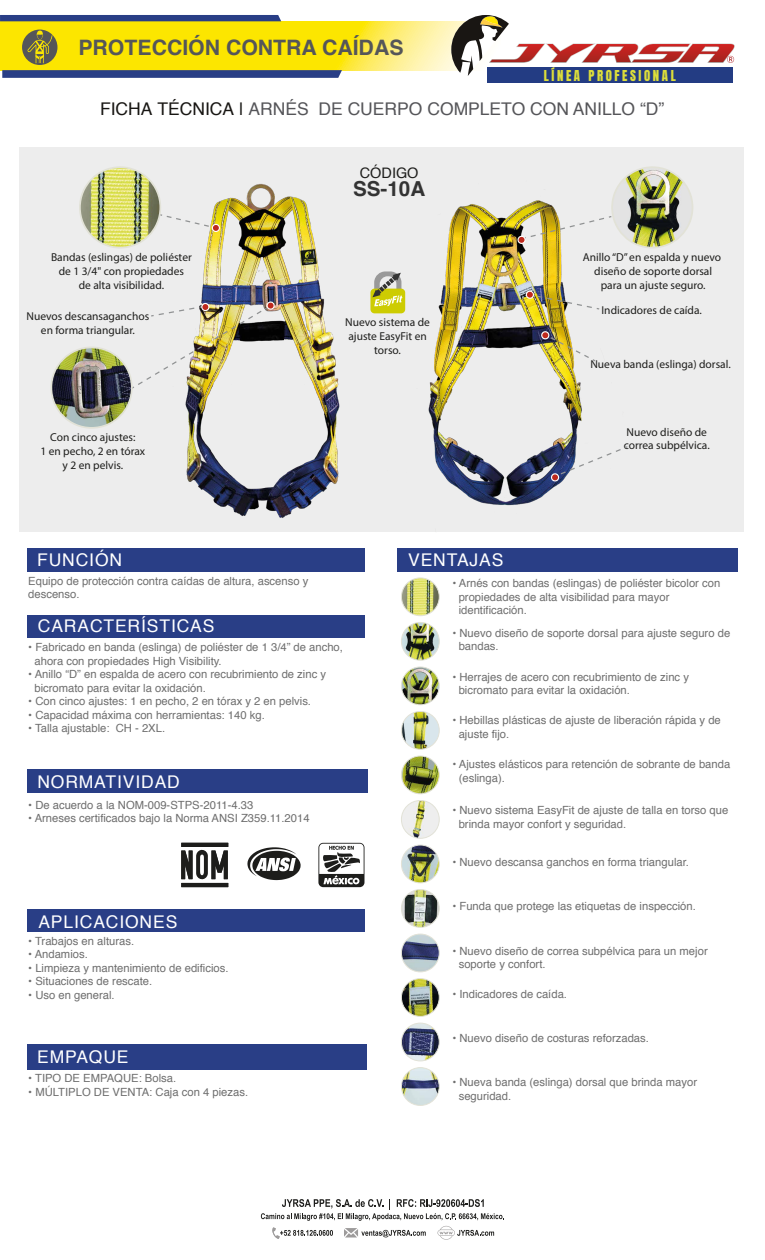
<style>
.page{position:relative;width:765px;height:1260px;background:#fff}
.page>*{position:absolute;margin:0;border:0;box-sizing:border-box;transform-origin:0 0}
.t1{font:700 21.25px "Helvetica";color:#555659}
.t2{font:700 20.62px "Helvetica";color:#333}
.t3{font:17.5px "Helvetica";letter-spacing:.05em;color:#fff}
.t4{font:17.5px "Helvetica";color:#555559}
.t5{font:14.5px "Helvetica";color:#1e1e1c}
.t6{font:12.75px "Anton";letter-spacing:.205em;color:#ddde3a}
.t7{font:11.5px/13.8px "Myriad Pro";color:#1d1d1b;text-align:center}
.t8{font:11.25px/13.5px "Helvetica";color:#6e6e6e}
.s1{color:#181613}
</style>
<div class="page">
<div style="left:19px;top:148px;width:725px;height:384px;background:#ededed"></div>
<img style="left:387px;top:178px;width:237px;height:328px">
<img style="left:143px;top:174px;width:237px;height:344px">
<div style="left:27px;top:549px;width:338px;height:23px;background:#293e86"></div>
<div style="left:398px;top:549px;width:340px;height:23px;background:#293e86"></div>
<div style="left:27px;top:615px;width:338px;height:22px;background:#293e86"></div>
<div style="left:27px;top:910px;width:338px;height:22px;background:#293e86"></div>
<div style="left:27px;top:1044px;width:340px;height:25px;background:#293e86"></div>
<svg style="left:0;top:21px;width:451px;height:49px;background:#fae94b"></svg>
<div style="left:0;top:15px;width:281px;height:6px;background:#293e86"></div>
<svg style="left:2px;top:30px;width:340px;height:48px;background:#d2c41a"></svg>
<svg style="left:451px;top:15px;width:284px;height:61px"></svg>
<div style="left:27px;top:769px;width:340px;height:24px;background:#293e86"></div>
<svg style="left:318px;top:843px;width:46px;height:44px"></svg>
<svg style="left:247px;top:847px;width:54px;height:33px"></svg>
<img style="left:51px;top:347px;width:81px;height:81px;border-radius:40px">
<div style="left:50px;top:347px;width:83px;height:82px;border:2px solid #e2e2d7;border-radius:50%"></div>
<img style="left:401px;top:578px;width:38px;height:38px;border-radius:18px">
<div style="left:401px;top:578px;width:39px;height:38px;border:1px solid #e2e2d7;border-radius:50%"></div>
<img style="left:401px;top:667px;width:38px;height:38px;border-radius:19px">
<div style="left:401px;top:667px;width:39px;height:38px;border:1px solid #e2e2d7;border-radius:50%"></div>
<img style="left:402px;top:711px;width:36px;height:37px">
<div style="left:401px;top:711px;width:39px;height:39px;border:1px solid #e2e2d7;border-radius:50%"></div>
<img style="left:401px;top:756px;width:38px;height:38px;border-radius:19px">
<div style="left:401px;top:756px;width:39px;height:38px;border:1px solid #e2e2d7;border-radius:50%"></div>
<img style="left:401px;top:801px;width:38px;height:37px;border-radius:19px">
<div style="left:401px;top:800px;width:39px;height:39px;border:1px solid #e2e2d7;border-radius:50%"></div>
<img style="left:401px;top:890px;width:38px;height:37px;border-radius:19px">
<div style="left:401px;top:889px;width:39px;height:39px;border:1px solid #e2e2d7;border-radius:50%"></div>
<img style="left:401px;top:845px;width:38px;height:38px;border-radius:19px">
<div style="left:401px;top:845px;width:39px;height:38px;border:1px solid #e2e2d7;border-radius:50%"></div>
<img style="left:401px;top:934px;width:38px;height:38px;border-radius:19px">
<div style="left:401px;top:934px;width:39px;height:38px;border:1px solid #e2e2d7;border-radius:50%"></div>
<img style="left:401px;top:979px;width:38px;height:37px;border-radius:19px">
<div style="left:401px;top:978px;width:39px;height:39px;border:1px solid #e2e2d7;border-radius:50%"></div>
<img style="left:401px;top:622px;width:38px;height:38px;border-radius:19px">
<div style="left:401px;top:622px;width:39px;height:39px;border:1px solid #e2e2d7;border-radius:50%"></div>
<img style="left:401px;top:1023px;width:38px;height:38px;border-radius:19px">
<div style="left:401px;top:1023px;width:39px;height:38px;border:1px solid #e2e2d7;border-radius:50%"></div>
<img style="left:401px;top:1068px;width:38px;height:37px;border-radius:19px">
<div style="left:401px;top:1067px;width:39px;height:39px;border:1px solid #e2e2d7;border-radius:50%"></div>
<svg style="left:516px;top:215px;width:97px;height:30px"></svg>
<svg style="left:158px;top:213px;width:59px;height:16px"></svg>
<div style="left:212px;top:224px;width:8px;height:8px;background:#be291d;border:1px solid #fff;border-radius:50%"></div>
<img style="left:612px;top:167px;width:81px;height:81px;border-radius:40px">
<div style="left:611px;top:166px;width:82px;height:82px;border:2px solid #e2e2d7;border-radius:50%"></div>
<img style="left:80px;top:167px;width:80px;height:81px;border-radius:40px">
<div style="left:79px;top:166px;width:82px;height:82px;border:2px solid #e2e2d7;border-radius:50%"></div>
<svg style="left:261px;top:1199px;width:243px;height:41px"></svg>
<img style="left:130px;top:300px;width:145px;height:90px">
<div style="left:201px;top:303px;width:9px;height:8px;background:#be291d;border:1px solid #fff;border-radius:50%"></div>
<div style="left:370px;top:289px;width:35px;height:24px;background:#cdcc01;border-radius:4px"></div>
<svg style="left:372px;top:271px;width:30px;height:35px"></svg>
<svg style="left:549px;top:445px;width:79px;height:38px"></svg>
<svg style="left:524px;top:289px;width:77px;height:21px"></svg>
<img style="left:540px;top:330px;width:57px;height:33px">
<svg style="left:181px;top:843px;width:47px;height:44px"></svg>
<div style="left:487px;top:67px;width:246px;height:16px;background:#233c83"></div>
<h1 class="t1" style="left:78px;top:30px;width:327px">PROTECCIÓN CONTRA CAÍDAS</h1>
<p class="t6" style="left:544px;top:69px;width:133px">LÍNEA PROFESIONAL</p>
<h3 class="t4" style="left:100px;top:96px;width:566px"><span class="s1">FICHA TÉCNICA |</span> ARNÉS DE CUERPO COMPLETO CON ANILLO “D”</h3>
<p class="t5" style="left:360px;top:162px;width:60px">CÓDIGO</p>
<h2 class="t2" style="left:353px;top:172px;width:74px">SS-10A</h2>
<p class="t7" style="left:51px;top:250px;width:142px">Bandas (eslingas) de poliéster de 1 3/4" con propiedades<br>de alta visibilidad.</p>
<p class="t7" style="left:583px;top:250px;width:140px">Anillo “D” en espalda y nuevo diseño de soporte dorsal para un ajuste seguro.</p>
<p class="t7" style="left:27px;top:309px;width:124px">Nuevos descansaganchos en forma triangular.</p>
<p class="t7" style="left:345px;top:315px;width:86px">Nuevo sistema de ajuste EasyFit en torso.</p>
<p class="t7" style="left:601px;top:303px;width:102px">Indicadores de caída.</p>
<p class="t7" style="left:40px;top:431px;width:106px">Con cinco ajustes:<br>1 en pecho, 2 en tórax y 2 en pelvis.</p>
<h3 class="t3" style="left:37px;top:547px;width:86px">FUNCIÓN</h3>
<h3 class="t3" style="left:408px;top:547px;width:97px">VENTAJAS</h3>
<p class="t7" style="left:590px;top:357px;width:142px">Nueva banda (eslinga) dorsal.</p>
<p class="t7" style="left:624px;top:425px;width:88px;text-align:left">Nuevo diseño de correa subpélvica.</p>
<p class="t8" style="left:28px;top:574px;width:282px">Equipo de protección contra caídas de altura, ascenso y descenso.</p>
<h3 class="t3" style="left:38px;top:613px;width:178px">CARACTERÍSTICAS</h3>
<p class="t8" style="left:35px;top:641px;width:310px;text-indent:-6px">• Fabricado en banda (eslinga) de poliéster de 1 3/4” de ancho, ahora con propiedades High Visibility.</p>
<p class="t8" style="left:35px;top:668px;width:293px;text-indent:-6px">• Anillo “D” en espalda de acero con recubrimiento de zinc y bicromato para evitar la oxidación.</p>
<p class="t8" style="left:28px;top:695px;width:284px">• Con cinco ajustes: 1 en pecho, 2 en tórax y 2 en pelvis.</p>
<p class="t8" style="left:28px;top:709px;width:238px">• Capacidad máxima con herramientas: 140 kg.</p>
<p class="t8" style="left:28px;top:722px;width:138px">• Talla ajustable: CH - 2XL.</p>
<h3 class="t3" style="left:37px;top:769px;width:144px">NORMATIVIDAD</h3>
<p class="t8" style="left:28px;top:799px;width:227px">• De acuerdo a la NOM-009-STPS-2011-4.33</p>
<p class="t8" style="left:28px;top:812px;width:283px">• Arneses certificados bajo la Norma ANSI Z359.11.2014</p>
<h3 class="t3" style="left:38px;top:909px;width:140px">APLICACIONES</h3>
<p class="t8" style="left:28px;top:935px;width:107px">• Trabajos en alturas.</p>
<p class="t8" style="left:28px;top:948px;width:61px">• Andamios.</p>
<p class="t8" style="left:28px;top:962px;width:202px">• Limpieza y mantenimiento de edificios.</p>
<p class="t8" style="left:28px;top:975px;width:125px">• Situaciones de rescate.</p>
<p class="t8" style="left:28px;top:989px;width:88px">• Uso en general.</p>
<h3 class="t3" style="left:37px;top:1043px;width:93px">EMPAQUE</h3>
<p class="t8" style="left:28px;top:1072px;width:149px">• TIPO DE EMPAQUE: Bolsa.</p>
<p class="t8" style="left:28px;top:1085px;width:221px">• MÚLTIPLO DE VENTA: Caja con 4 piezas.</p>
<p class="t8" style="left:459px;top:577px;width:263px;text-indent:-6px">• Arnés con bandas (eslingas) de poliéster bicolor con propiedades de alta visibilidad para mayor identificación.</p>
<p class="t8" style="left:459px;top:626px;width:273px;text-indent:-6px">• Nuevo diseño de soporte dorsal para ajuste seguro de bandas.</p>
<p class="t8" style="left:459px;top:671px;width:232px;text-indent:-6px">• Herrajes de acero con recubrimiento de zinc y bicromato para evitar la oxidación.</p>
<p class="t8" style="left:459px;top:714px;width:264px;text-indent:-6px">• Hebillas plásticas de ajuste de liberación rápida y de ajuste fijo.</p>
<p class="t8" style="left:459px;top:758px;width:273px;text-indent:-6px">• Ajustes elásticos para retención de sobrante de banda (eslinga).</p>
<p class="t8" style="left:459px;top:804px;width:271px;text-indent:-6px">• Nuevo sistema EasyFit de ajuste de talla en torso que brinda mayor confort y seguridad.</p>
<p class="t8" style="left:452px;top:856px;width:238px">• Nuevo descansa ganchos en forma triangular.</p>
<p class="t8" style="left:452px;top:900px;width:245px">• Funda que protege las etiquetas de inspección.</p>
<p class="t8" style="left:459px;top:944px;width:251px;text-indent:-6px">• Nuevo diseño de correa subpélvica para un mejor soporte y confort.</p>
<p class="t8" style="left:452px;top:987px;width:116px">• Indicadores de caída.</p>
<p class="t8" style="left:452px;top:1032px;width:198px">• Nuevo diseño de costuras reforzadas.</p>
<p class="t8" style="left:459px;top:1076px;width:240px;text-indent:-6px">• Nueva banda (eslinga) dorsal que brinda mayor seguridad.</p>
</div>
